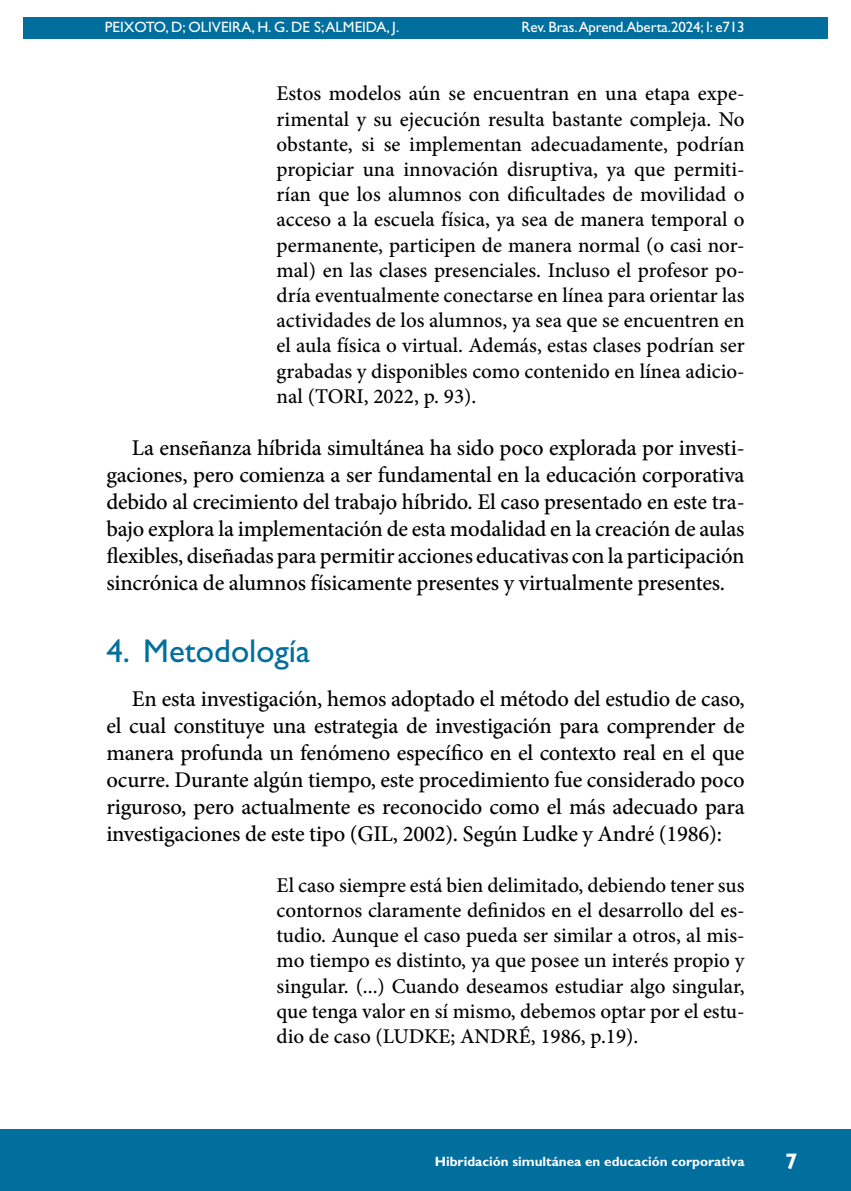
<style>
.page{position:relative;width:851px;height:1191px;background:#fff}
.page>*{position:absolute;margin:0;border:0;box-sizing:border-box;transform-origin:0 0}
.t1{font:33px "Gill Sans Std";color:#006f9e}
.t2{font:500 22.5px/27px "Minion Pro";letter-spacing:-.01em;color:#000;text-align:justify}
.t3{font:700 22.5px "Gill Sans Std";color:#fff}
.t4{font:500 21px/25.2px "Minion Pro";color:#000;text-align:justify}
.t5{font:15px "Gill Sans Std";letter-spacing:-.01em;color:#fff}
.t6{font:700 13.5px "Gill Sans Std";color:#fff}
</style>
<div class="page">
<hr style="left:104px;top:0;width:1px;height:467px;background:#006f9e">
<div style="left:23px;top:17px;width:804px;height:21px;background:#006f9e"></div>
<div style="left:0;top:1129px;width:850px;height:62px;background:#006f9e"></div>
<p class="t5" style="left:105px;top:18px;width:296px">PEIXOTO, D; OLIVEIRA, H. G. DE S; ALMEIDA, J.</p>
<p class="t5" style="left:521px;top:18px;width:224px">Rev. Bras.Aprend.Aberta.2024; I: e713</p>
<p class="t4" style="left:276px;top:81px;width:469px">Estos modelos aún se encuentran en una etapa expe&shy;rimental y su ejecución resulta bastante compleja. No obstante, si se implementan adecuadamente, podrían propiciar una innovación disruptiva, ya que permiti&shy;rían que los alumnos con dificultades de movilidad o acceso a la escuela física, ya sea de manera temporal o permanente, participen de manera normal (o casi nor&shy;mal) en las clases presenciales. Incluso el profesor po&shy;dría eventualmente conectarse en línea para orientar las actividades de los alumnos, ya sea que se encuentren en el aula física o virtual. Además, estas clases podrían ser grabadas y disponibles como contenido en línea adicio&shy;nal (TORI, 2022, p. 93).</p>
<p class="t2" style="left:106px;top:435px;width:639px;text-indent:26px">La enseñanza híbrida simultánea ha sido poco explorada por investi&shy;gaciones, pero comienza a ser fundamental en la educación corporativa debido al crecimiento del trabajo híbrido. El caso presentado en este tra&shy;bajo explora la implementación de esta modalidad en la creación de aulas flexibles, diseñadas para permitir acciones educativas con la participación sincrónica de alumnos físicamente presentes y virtualmente presentes.</p>
<h1 class="t1" style="left:106px;top:632px;width:205px">4. Metodología</h1>
<p class="t2" style="left:106px;top:685px;width:639px;text-indent:26px">En esta investigación, hemos adoptado el método del estudio de caso, el cual constituye una estrategia de investigación para comprender de manera profunda un fenómeno específico en el contexto real en el que ocurre. Durante algún tiempo, este procedimiento fue considerado poco riguroso, pero actualmente es reconocido como el más adecuado para investigaciones de este tipo (GIL, 2002). Según Ludke y André (1986):</p>
<p class="t4" style="left:276px;top:872px;width:469px">El caso siempre está bien delimitado, debiendo tener sus contornos claramente definidos en el desarrollo del es&shy;tudio. Aunque el caso pueda ser similar a otros, al mis&shy;mo tiempo es distinto, ya que posee un interés propio y singular. (...) Cuando deseamos estudiar algo singular, que tenga valor en sí mismo, debemos optar por el estu&shy;dio de caso (LUDKE; ANDRÉ, 1986, p.19).</p>
<p class="t6" style="left:435px;top:1153px;width:311px">Hibridación simultánea en educación corporativa</p>
<p class="t3" style="left:785px;top:1148px;width:14px">7</p>
</div>
